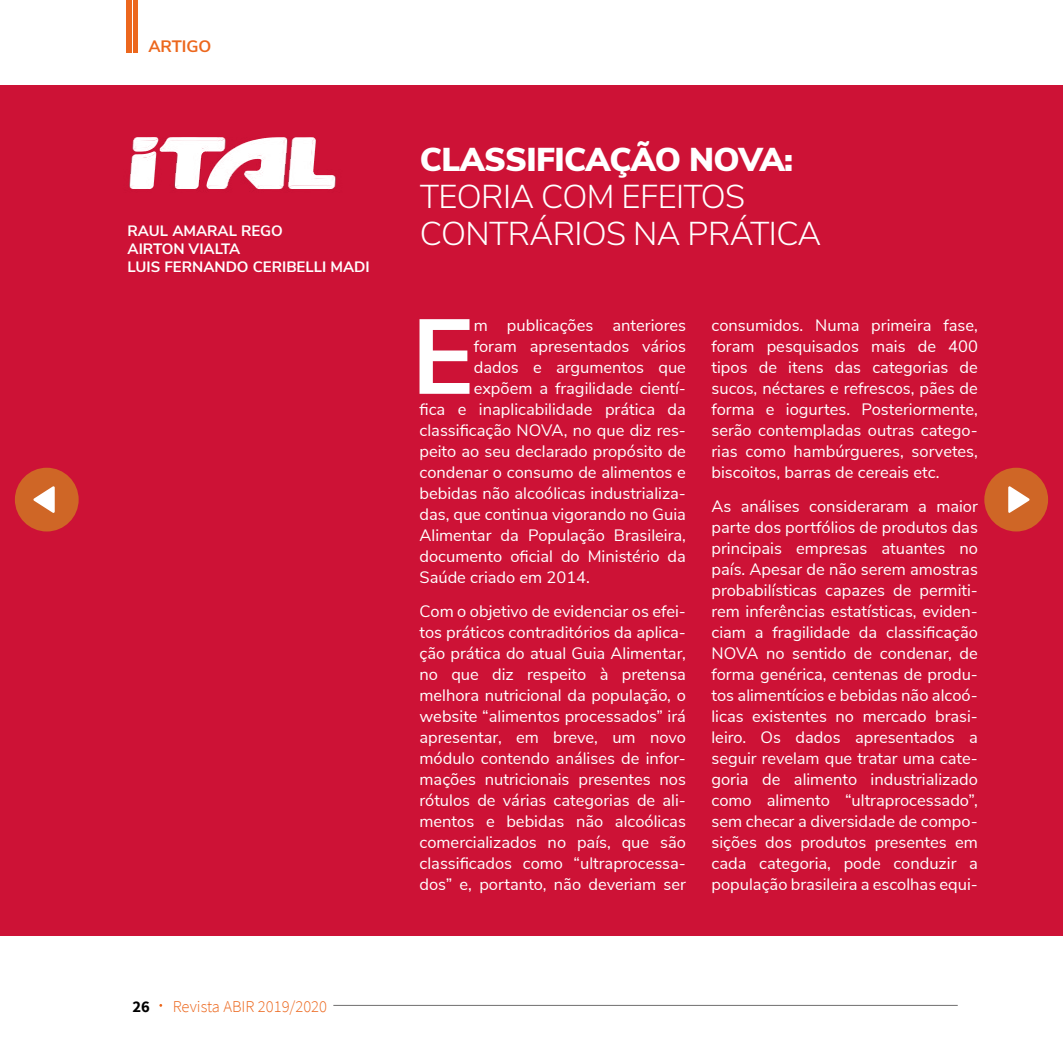
<style>
.page{position:relative;width:1063px;height:1063px;background:#fff}
.page>*{position:absolute;margin:0;border:0;box-sizing:border-box;transform-origin:0 0}
.t1{font:700 105.9px "Nunito Sans";color:#fff}
.t2{font:300 33px/37px "Nunito Sans";letter-spacing:-.02em;color:#fff}
.t3{font:900 33px "Nunito Sans";letter-spacing:-.02em;color:#fff}
.t4{font:16.5px/21px "Nunito Sans";color:#fff;text-align:justify}
.t5{font:300 16.5px "Source Sans Pro";color:#ec671d}
.t6{font:700 16.5px "Nunito Sans";color:#ec671d}
.t7{font:700 16.5px "Source Sans Pro";color:#000}
.t8{font:700 15px/18px "Nunito Sans";color:#fff}
</style>
<div class="page">
<hr style="left:333px;top:1005px;width:625px;height:1px;background:#706f6f">
<div style="left:0;top:85px;width:1063px;height:850px;background:#cd1236"></div>
<div style="left:127px;top:0;width:5px;height:52px;background:#ec671d"></div>
<hr style="left:133px;top:0;width:2px;height:52px;background:#ec671d">
<hr style="left:136px;top:0;width:2px;height:52px;background:#ec671d">
<img style="left:129px;top:138px;width:207px;height:52px">
<svg style="left:15px;top:468px;width:64px;height:63px"></svg>
<svg style="left:984px;top:468px;width:64px;height:63px"></svg>
<p class="t6" style="left:148px;top:34px;width:65px">ARTIGO</p>
<p class="t8" style="left:128px;top:221px;width:244px">RAUL AMARAL REGO<br>AIRTON VIALTA<br>LUIS FERNANDO CERIBELLI MADI</p>
<p class="t7" style="left:133px;top:995px;width:19px">26</p>
<p class="t5" style="left:173px;top:997px;width:156px">Revista ABIR 2019/2020</p>
<h2 class="t3" style="left:420px;top:135px;width:375px">CLASSIFICAÇÃO NOVA:</h2>
<h2 class="t2" style="left:420px;top:176px;width:403px">TEORIA COM EFEITOS<br>CONTRÁRIOS NA PRÁTICA</h2>
<h1 class="t1" style="left:411px;top:280px;width:64px">E</h1>
<p class="t4" style="left:474px;top:314px;width:214px">m publicações anteriores</p>
<p class="t4" style="left:474px;top:335px;width:214px">foram apresentados vários</p>
<p class="t4" style="left:474px;top:356px;width:214px">dados e argumentos que</p>
<p class="t4" style="left:474px;top:377px;width:214px">expõem a fragilidade cientí-</p>
<p class="t4" style="left:420px;top:398px;width:268px">fica e inaplicabilidade prática da</p>
<p class="t4" style="left:420px;top:419px;width:268px">classificação NOVA, no que diz res-</p>
<p class="t4" style="left:420px;top:440px;width:268px">peito ao seu declarado propósito de</p>
<p class="t4" style="left:420px;top:461px;width:268px">condenar o consumo de alimentos e</p>
<p class="t4" style="left:420px;top:482px;width:268px">bebidas não alcoólicas industrializa-</p>
<p class="t4" style="left:420px;top:503px;width:268px">das, que continua vigorando no Guia</p>
<p class="t4" style="left:420px;top:524px;width:268px">Alimentar da População Brasileira,</p>
<p class="t4" style="left:420px;top:545px;width:268px">documento oficial do Ministério da</p>
<p class="t4" style="left:420px;top:566px;width:172px">Saúde criado em 2014.</p>
<p class="t4" style="left:420px;top:600px;width:268px">Com o objetivo de evidenciar os efei&shy;tos práticos contraditórios da aplica&shy;ção prática do atual Guia Alimentar, no que diz respeito à pretensa melhora nutricional da população, o website “alimentos processados” irá apresentar, em breve, um novo módulo contendo análises de infor&shy;mações nutricionais presentes nos rótulos de várias categorias de ali&shy;mentos e bebidas não alcoólicas comercializados no país, que são classificados como “ultraprocessa&shy;dos” e, portanto, não deveriam ser</p>
<p class="t4" style="left:711px;top:314px;width:268px">consumidos. Numa primeira fase, foram pesquisados mais de 400 tipos de itens das categorias de sucos, néctares e refrescos, pães de forma e iogurtes. Posteriormente, serão contempladas outras catego&shy;rias como hambúrgueres, sorvetes, biscoitos, barras de cereais etc.</p>
<p class="t4" style="left:711px;top:495px;width:268px">As análises consideraram a maior parte dos portfólios de produtos das principais empresas atuantes no país. Apesar de não serem amostras probabilísticas capazes de permiti&shy;rem inferências estatísticas, eviden&shy;ciam a fragilidade da classificação NOVA no sentido de condenar, de forma genérica, centenas de produ&shy;tos alimentícios e bebidas não alcoó&shy;licas existentes no mercado brasi&shy;leiro. Os dados apresentados a seguir revelam que tratar uma cate&shy;goria de alimento industrializado como alimento “ultraprocessado”, sem checar a diversidade de compo&shy;sições dos produtos presentes em cada categoria, pode conduzir a população brasileira a escolhas equi-</p>
</div>
